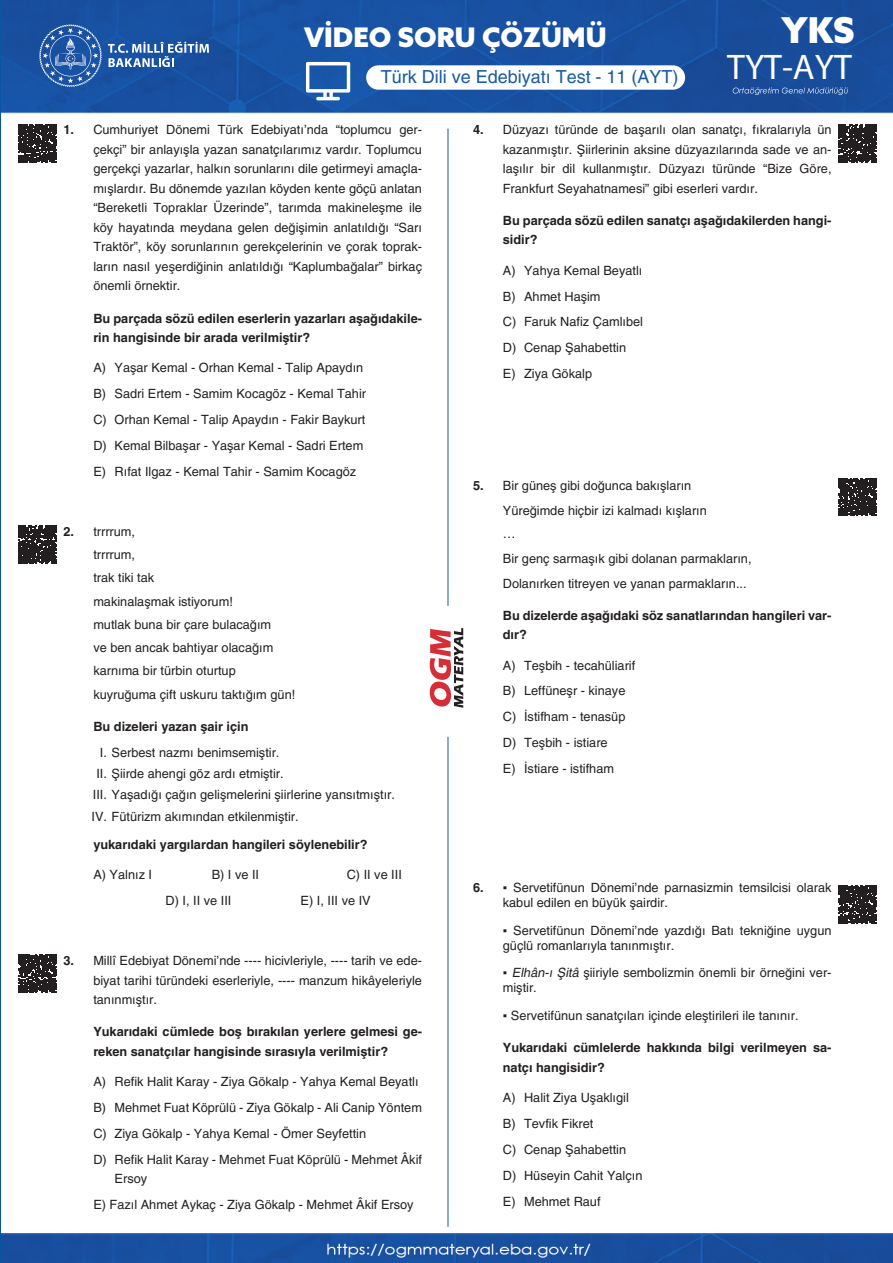
<style>
.page{position:relative;width:893px;height:1263px;background:#fff}
.page>*{position:absolute;margin:0;border:0;box-sizing:border-box;transform-origin:0 0}
.t1{font:35.7px "Myriad Pro";color:#fff}
.t2{font:900 35.7px "Azo Sans";color:#fff}
.t3{font:900 27px "Azo Sans";color:#fff}
.t4{font:18px "Helveticasinav";color:#185aa5}
.SORU__Y{font:12.75px/19.5px "Helveticasinav";color:#231f20;text-align:justify}
.CEVAP_5_Lİ__Y{font:12.75px/19.5px "Helveticasinav";color:#231f20}
.SORU__Y-2{font:700 12.75px/19.5px "Helveticasinav";color:#231f20}
.I__II__III__Y{font:12.75px "Helveticasinav";color:#231f20}
.s1{font-weight:700}
.s2{font-family:"Arial"}
.s3{font-style:italic}
</style>
<div class="page">
<img style="left:2px;top:0;width:891px;height:1263px">
<hr style="left:448px;top:129px;width:1px;height:477px;background:#1358a3">
<hr style="left:448px;top:737px;width:1px;height:490px;background:#1358a3">
<svg style="left:39px;top:24px;width:63px;height:63px;background:#3a6bb0"></svg>
<svg style="left:108px;top:42px;width:101px;height:25px;background:#5781bb"></svg>
<svg style="left:430px;top:627px;width:33px;height:81px"></svg>
<div style="left:366px;top:65px;width:319px;height:25px;background:#fff;border-radius:12px"></div>
<svg style="left:306px;top:62px;width:44px;height:38px"></svg>
<svg style="left:733px;top:87px;width:115px;height:8px"></svg>
<svg style="left:19px;top:124px;width:37px;height:38px"></svg>
<svg style="left:839px;top:124px;width:38px;height:38px"></svg>
<svg style="left:839px;top:478px;width:38px;height:38px"></svg>
<svg style="left:19px;top:954px;width:37px;height:38px"></svg>
<svg style="left:839px;top:885px;width:38px;height:38px"></svg>
<svg style="left:19px;top:526px;width:37px;height:37px"></svg>
<h2 class="t3" style="left:304px;top:19px;width:304px">VİDEO SORU ÇÖZÜMÜ</h2>
<h3 class="t4" style="left:381px;top:67px;width:299px">Türk Dili ve Edebiyatı Test - 11 (AYT)</h3>
<h1 class="t2" style="left:781px;top:6px;width:75px">YKS</h1>
<h1 class="t1" style="left:727px;top:45px;width:126px">TYT-AYT</h1>
<p class="SORU__Y" style="left:93px;top:120px;width:330px;text-indent:-30px"><span class="s1">1.</span> Cumhuriyet Dönemi Türk Edebiyatı’nda “toplumcu ger&shy;çekçi” bir anlayışla yazan sanatçılarımız vardır. Toplumcu gerçekçi yazarlar, halkın sorunlarını dile getirmeyi amaçla&shy;mışlardır. Bu dönemde yazılan köyden kente göçü anlatan “Bereketli Topraklar Üzerinde”, tarımda makineleşme ile köy hayatında meydana gelen değişimin anlatıldığı “Sarı Traktör”, köy sorunlarının gerekçelerinin ve çorak toprak&shy;ların nasıl yeşerdiğinin anlatıldığı “Kaplumbağalar” birkaç önemli örnektir.</p>
<p class="SORU__Y-2" style="left:93px;top:308px;width:330px">Bu parçada sözü edilen eserlerin yazarları aşağıdakile&shy;rin hangisinde bir arada verilmiştir?</p>
<p class="SORU__Y" style="left:93px;top:358px;width:271px">A) Yaşar Kemal - Orhan Kemal - Talip Apaydın</p>
<p class="SORU__Y" style="left:93px;top:384px;width:274px">B) Sadri Ertem - Samim Kocagöz - Kemal Tahir</p>
<p class="SORU__Y" style="left:93px;top:410px;width:274px">C) Orhan Kemal - Talip Apaydın - Fakir Baykurt</p>
<p class="SORU__Y" style="left:93px;top:436px;width:271px">D) Kemal Bilbaşar - Yaşar Kemal - Sadri Ertem</p>
<p class="SORU__Y" style="left:93px;top:461px;width:264px">E) Rıfat Ilgaz - Kemal Tahir - Samim Kocagöz</p>
<p class="SORU__Y" style="left:64px;top:522px;width:73px"><span class="s1">2.</span> trrrrum,</p>
<p class="SORU__Y" style="left:93px;top:545px;width:43px">trrrrum,</p>
<p class="SORU__Y" style="left:93px;top:568px;width:62px">trak tiki tak</p>
<p class="SORU__Y" style="left:93px;top:591px;width:141px">makinalaşmak istiyorum!</p>
<p class="SORU__Y" style="left:93px;top:615px;width:179px">mutlak buna bir çare bulacağım</p>
<p class="SORU__Y" style="left:93px;top:638px;width:182px">ve ben ancak bahtiyar olacağım</p>
<p class="SORU__Y" style="left:93px;top:661px;width:144px">karnıma bir türbin oturtup</p>
<p class="SORU__Y" style="left:93px;top:685px;width:203px">kuyruğuma çift uskuru taktığım gün!</p>
<p class="SORU__Y-2" style="left:93px;top:717px;width:157px">Bu dizeleri yazan şair için</p>
<p class="I__II__III__Y" style="left:100px;top:745px;width:181px">I. Serbest nazmı benimsemiştir.</p>
<p class="I__II__III__Y" style="left:96px;top:766px;width:189px">II. Şiirde ahengi göz ardı etmiştir.</p>
<p class="I__II__III__Y" style="left:93px;top:787px;width:304px">III. Yaşadığı çağın gelişmelerini şiirlerine yansıtmıştır.</p>
<p class="I__II__III__Y" style="left:91px;top:809px;width:209px">IV. Fütürizm akımından etkilenmiştir.</p>
<p class="SORU__Y-2" style="left:93px;top:835px;width:276px">yukarıdaki yargılardan hangileri söylenebilir?</p>
<p class="CEVAP_5_Lİ__Y" style="left:93px;top:865px;width:60px">A) Yalnız I</p>
<p class="CEVAP_5_Lİ__Y" style="left:212px;top:865px;width:49px">B) I ve II</p>
<p class="CEVAP_5_Lİ__Y" style="left:347px;top:865px;width:57px">C) II ve III</p>
<p class="CEVAP_5_Lİ__Y" style="left:166px;top:891px;width:67px">D) I, II ve III</p>
<p class="CEVAP_5_Lİ__Y" style="left:301px;top:891px;width:72px">E) I, III ve IV</p>
<p class="SORU__Y" style="left:93px;top:951px;width:330px;text-indent:-30px"><span class="s1">3.</span> Millî Edebiyat Dönemi’nde ---- hicivleriyle, ---- tarih ve ede&shy;biyat tarihi türündeki eserleriyle, ---- manzum hikâyeleriyle tanınmıştır.</p>
<p class="SORU__Y-2" style="left:93px;top:1022px;width:330px">Yukarıdaki cümlede boş bırakılan yerlere gelmesi ge&shy;reken sanatçılar hangisinde sırasıyla verilmiştir?</p>
<p class="CEVAP_5_Lİ__Y" style="left:93px;top:1072px;width:327px">A) Refik Halit Karay - Ziya Gökalp - Yahya Kemal Beyatlı</p>
<p class="CEVAP_5_Lİ__Y" style="left:93px;top:1098px;width:330px">B) Mehmet Fuat Köprülü - Ziya Gökalp - Ali Canip Yöntem</p>
<p class="CEVAP_5_Lİ__Y" style="left:93px;top:1123px;width:274px">C) Ziya Gökalp - Yahya Kemal - Ömer Seyfettin</p>
<p class="CEVAP_5_Lİ__Y" style="left:115px;top:1149px;width:309px;text-indent:-21px">D) Refik Halit Karay - Mehmet Fuat Köprülü - Mehmet Âkif<br>Ersoy</p>
<p class="CEVAP_5_Lİ__Y" style="left:93px;top:1195px;width:322px">E) Fazıl Ahmet Aykaç - Ziya Gökalp - Mehmet Âkif Ersoy</p>
<p class="SORU__Y" style="left:503px;top:120px;width:330px;text-indent:-30px"><span class="s1">4.</span> Düzyazı türünde de başarılı olan sanatçı, fıkralarıyla ün kazanmıştır. Şiirlerinin aksine düzyazılarında sade ve an&shy;laşılır bir dil kullanmıştır. Düzyazı türünde “Bize Göre, Frankfurt Seyahatnamesi” gibi eserleri vardır.</p>
<p class="SORU__Y-2" style="left:503px;top:211px;width:330px">Bu parçada sözü edilen sanatçı aşağıdakilerden hangi&shy;sidir?</p>
<p class="CEVAP_5_Lİ__Y" style="left:503px;top:260px;width:141px">A) Yahya Kemal Beyatlı</p>
<p class="CEVAP_5_Lİ__Y" style="left:503px;top:286px;width:99px">B) Ahmet Haşim</p>
<p class="CEVAP_5_Lİ__Y" style="left:503px;top:312px;width:142px">C) Faruk Nafiz Çamlıbel</p>
<p class="CEVAP_5_Lİ__Y" style="left:503px;top:338px;width:125px">D) Cenap Şahabettin</p>
<p class="CEVAP_5_Lİ__Y" style="left:503px;top:364px;width:91px">E) Ziya Gökalp</p>
<p class="SORU__Y" style="left:473px;top:476px;width:220px"><span class="s1">5.</span> Bir güneş gibi doğunca bakışların</p>
<p class="SORU__Y" style="left:503px;top:501px;width:206px">Yüreğimde hiçbir izi kalmadı kışların</p>
<p class="SORU__Y" style="left:503px;top:524px;width:14px">…</p>
<p class="SORU__Y" style="left:503px;top:549px;width:250px">Bir genç sarmaşık gibi dolanan parmakların,</p>
<p class="SORU__Y" style="left:503px;top:573px;width:245px">Dolanırken titreyen ve yanan parmakların...</p>
<p class="SORU__Y-2" style="left:503px;top:606px;width:330px">Bu dizelerde aşağıdaki söz sanatlarından hangileri var&shy;dır?</p>
<p class="SORU__Y" style="left:503px;top:655px;width:134px">A) Teşbih - tecahüliarif</p>
<p class="SORU__Y" style="left:503px;top:681px;width:124px">B) Leffüneşr - kinaye</p>
<p class="SORU__Y" style="left:503px;top:707px;width:124px">C) İstifham - tenasüp</p>
<p class="SORU__Y" style="left:503px;top:733px;width:106px">D) Teşbih - istiare</p>
<p class="SORU__Y" style="left:503px;top:759px;width:113px">E) İstiare - istifham</p>
<p class="SORU__Y" style="left:503px;top:880px;width:330px;line-height:15px;text-indent:-30px"><span class="s1">6.</span> <span class="s2">▪</span> Servetifünun Dönemi’nde parnasizmin temsilcisi olarak kabul edilen en büyük şairdir.</p>
<p class="SORU__Y" style="left:503px;top:923px;width:330px;line-height:15px"><span class="s2">▪</span> Servetifünun Dönemi’nde yazdığı Batı tekniğine uygun güçlü romanlarıyla tanınmıştır.</p>
<p class="SORU__Y" style="left:503px;top:965px;width:330px;line-height:15px"><span class="s2">▪</span> <span class="s3">Elhân-ı Şitâ</span> şiiriyle sembolizmin önemli bir örneğini ver&shy;miştir.</p>
<p class="SORU__Y" style="left:503px;top:1006px;width:297px"><span class="s2">▪</span> Servetifünun sanatçıları içinde eleştirileri ile tanınır.</p>
<p class="SORU__Y-2" style="left:503px;top:1038px;width:330px">Yukarıdaki cümlelerde hakkında bilgi verilmeyen sa&shy;natçı hangisidir?</p>
<p class="CEVAP_5_Lİ__Y" style="left:503px;top:1088px;width:128px">A) Halit Ziya Uşaklıgil</p>
<p class="CEVAP_5_Lİ__Y" style="left:503px;top:1114px;width:92px">B) Tevfik Fikret</p>
<p class="CEVAP_5_Lİ__Y" style="left:503px;top:1140px;width:125px">C) Cenap Şahabettin</p>
<p class="CEVAP_5_Lİ__Y" style="left:503px;top:1165px;width:141px">D) Hüseyin Cahit Yalçın</p>
<p class="CEVAP_5_Lİ__Y" style="left:503px;top:1191px;width:99px">E) Mehmet Rauf</p>
</div>
